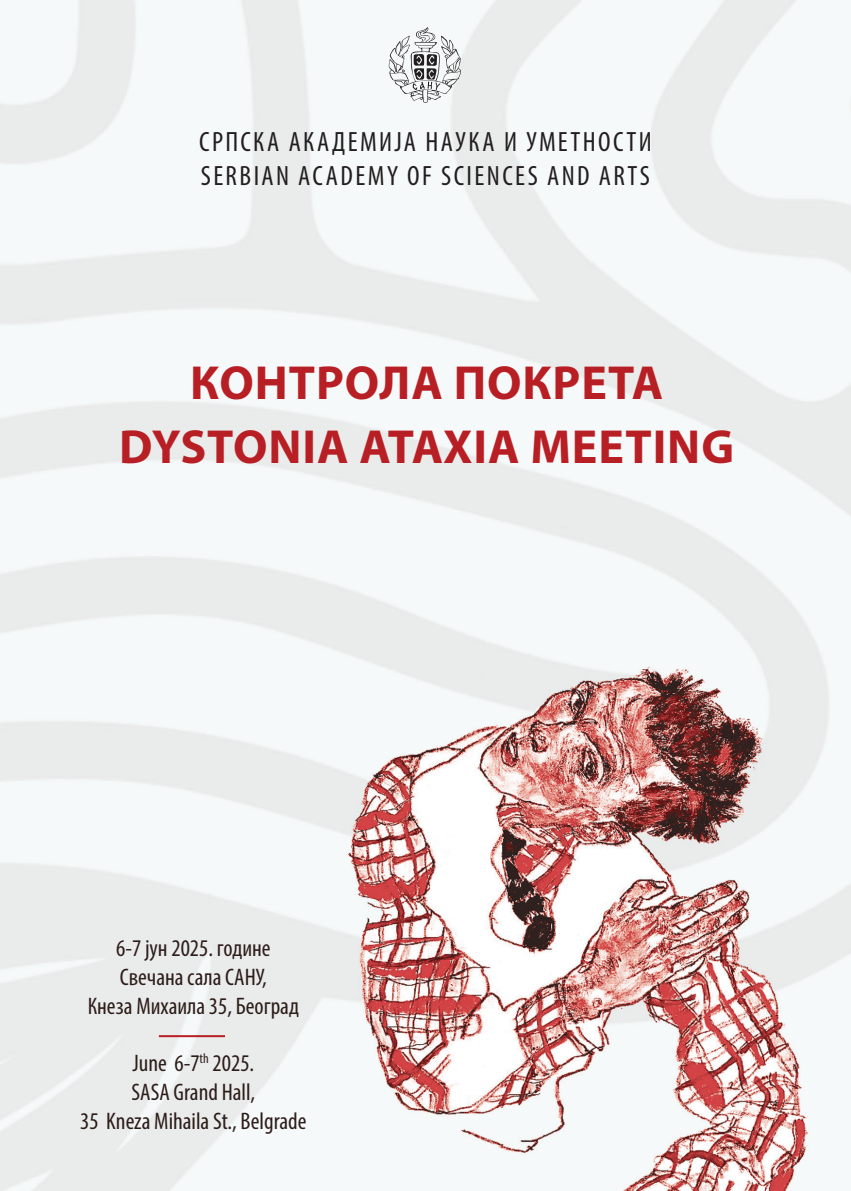
<style>
.page{position:relative;width:851px;height:1191px;background:#fff}
.page>*{position:absolute;margin:0;border:0;box-sizing:border-box;transform-origin:0 0}
.t1{font:700 48px "Myriad Pro";letter-spacing:.02em;color:#b81f24}
.t2{font:condensed 28px/33.6px "Myriad Pro";letter-spacing:.09em;color:#231f20}
.t3{font:condensed 24px/28.8px "Myriad Pro";color:#2d1d19;text-align:center}
</style>
<div class="page">
<img style="left:0;top:0;width:850px;height:1190px">
<svg style="left:388px;top:27px;width:73px;height:76px"></svg>
<hr style="left:159px;top:1035px;width:66px;height:2px;background:#b81f24">
<p class="t2" style="left:199px;top:125px;width:454px">СРПСКА АКАДЕМИЈА НАУКА И УМЕТНОСТИ<br>SERBIAN ACADEMY OF SCIENCES AND ARTS</p>
<h1 class="t1" style="left:190px;top:351px;width:474px">КОНТРОЛА ПОКРЕТА</h1>
<h1 class="t1" style="left:119px;top:416px;width:616px">DYSTONIA ATAXIA MEETING</h1>
<p class="t3" style="left:88px;top:933px;width:213px">6-7 ЈУН 2025. ГОДИНЕ<br>СВЕЧАНА САЛА САНУ,<br>КНЕЗА МИХАИЛА 35, БЕОГРАД</p>
<p class="t3" style="left:80px;top:1048px;width:228px">JUNE 6-7<sup>TH</sup> 2025.<br>SASA GRAND HALL,<br>35 KNEZA MIHAILA ST., BELGRADE</p>
</div>
